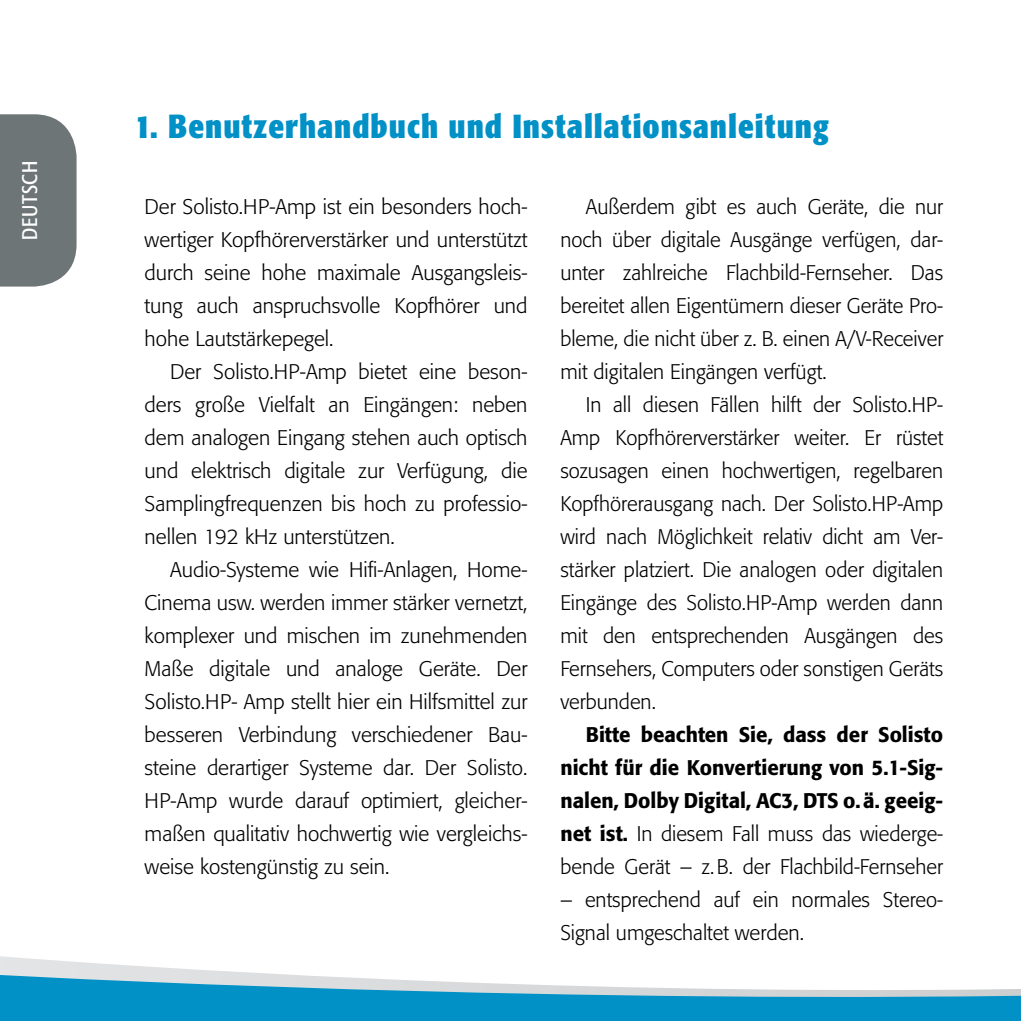
<style>
.page{position:relative;width:1021px;height:1021px;background:#fff}
.page>*{position:absolute;margin:0;border:0;box-sizing:border-box;transform-origin:0 0}
.t1{font:700 condensed 33px "Formata";letter-spacing:.03em;color:#0191c7}
.t2{font:300 21px/33px "Formata";color:#000;text-align:justify}
.t3{font:500 21px/33px "Formata";color:#000;text-align:justify}
.t4{font:21px "Formata Condensed SC";letter-spacing:.03em;color:#fff}
.s1{font-weight:300}
</style>
<div class="page">
<svg style="left:0;top:956px;width:1020px;height:64px"></svg>
<div style="left:0;top:114px;width:77px;height:172px;background:#6d7576"></div>
<p class="t4" style="left:17px;top:240px;width:81px;rotate:-90deg">DEUTSCH</p>
<h1 class="t1" style="left:135px;top:106px;width:695px">1. Benutzerhandbuch und Installationsanleitung</h1>
<p class="t2" style="left:145px;top:190px;width:384px">Der Solisto.HP-Amp ist ein besonders hoch&shy;wertiger Kopfhörerverstärker und unterstützt durch seine hohe maximale Ausgangsleis&shy;tung auch anspruchsvolle Kopfhörer und hohe Lautstärkepegel.</p>
<p class="t2" style="left:145px;top:355px;width:384px;text-indent:26px">Der Solisto.HP-Amp bietet eine beson&shy;ders große Vielfalt an Eingängen: neben dem analogen Eingang stehen auch optisch und elektrisch digitale zur Verfügung, die Samplingfrequenzen bis hoch zu professio&shy;nellen 192 kHz unterstützen.</p>
<p class="t2" style="left:145px;top:553px;width:384px;text-indent:26px">Audio-Systeme wie Hifi-Anlagen, Home-Cinema usw. werden immer stärker vernetzt, komplexer und mischen im zunehmenden Maße digitale und analoge Geräte. Der Solisto.HP- Amp stellt hier ein Hilfsmittel zur besseren Verbindung verschiedener Bau&shy;steine derartiger Systeme dar. Der Solisto.<br>HP-Amp wurde darauf optimiert, gleicher&shy;maßen qualitativ hochwertig wie vergleichs&shy;weise kostengünstig zu sein.</p>
<p class="t2" style="left:560px;top:190px;width:384px;text-indent:26px">Außerdem gibt es auch Geräte, die nur noch über digitale Ausgänge verfügen, dar&shy;unter zahlreiche Flachbild-Fernseher. Das bereitet allen Eigentümern dieser Geräte Pro&shy;bleme, die nicht über z. B. einen A/V-Receiver mit digitalen Eingängen verfügt.</p>
<p class="t2" style="left:560px;top:388px;width:384px;text-indent:26px">In all diesen Fällen hilft der Solisto.HP-Amp Kopfhörerverstärker weiter. Er rüstet sozusagen einen hochwertigen, regelbaren Kopfhörerausgang nach. Der Solisto.HP-Amp wird nach Möglichkeit relativ dicht am Ver&shy;stärker platziert. Die analogen oder digitalen Eingänge des Solisto.HP-Amp werden dann mit den entsprechenden Ausgängen des Fernsehers, Computers oder sonstigen Geräts verbunden.</p>
<p class="t3" style="left:560px;top:718px;width:384px;text-indent:26px">Bitte beachten Sie, dass der Solisto nicht für die Konvertierung von 5.1-Sig&shy;nalen, Dolby Digital, AC3, DTS o.ä. geeig&shy;net ist. <span class="s1">In diesem Fall muss das wiederge&shy;bende Gerät – z.B. der Flachbild-Fernseher</span></p>
<p class="t2" style="left:560px;top:883px;width:384px">– entsprechend auf ein normales Stereo-<br>Signal umgeschaltet werden.</p>
</div>
